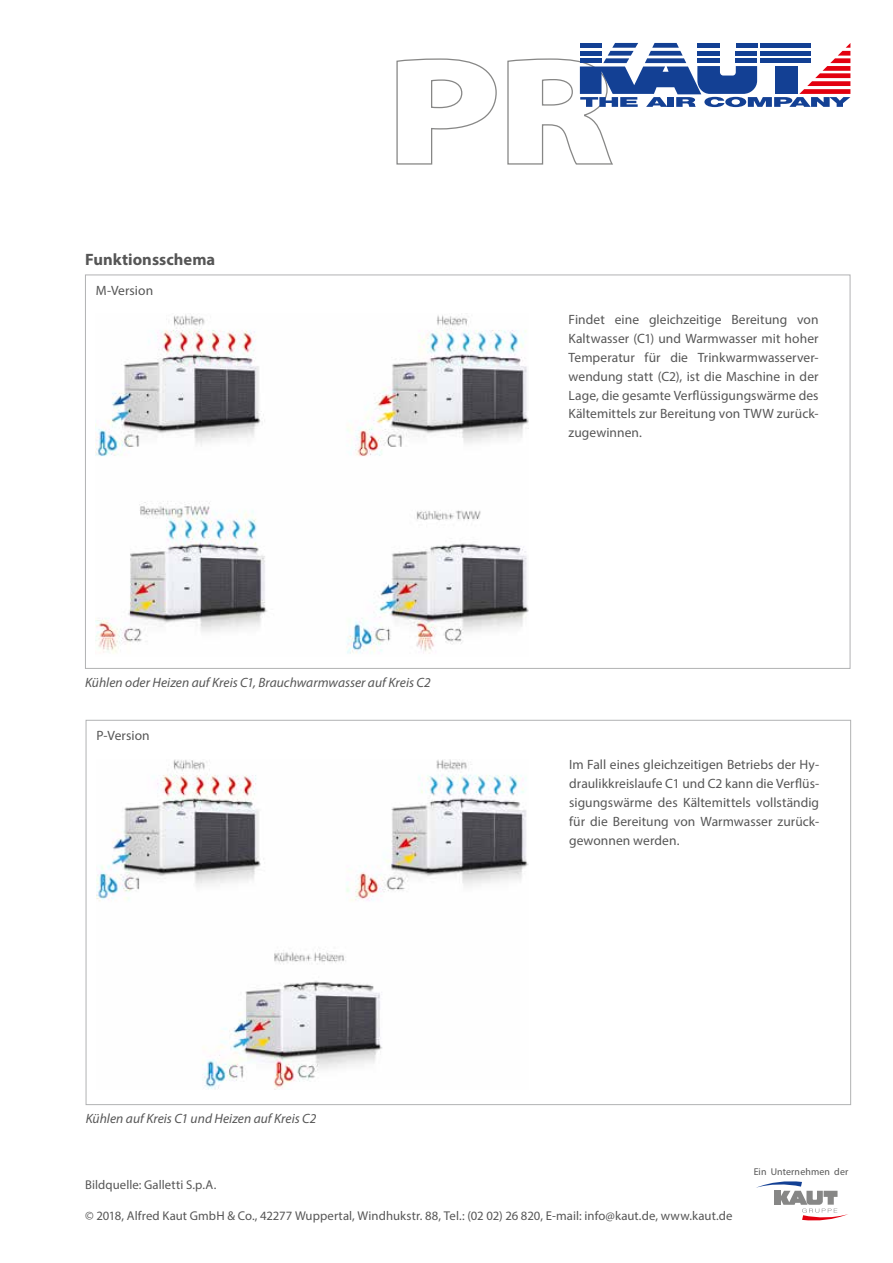
<style>
.page{position:relative;width:893px;height:1263px;background:#fff}
.page>*{position:absolute;margin:0;border:0;box-sizing:border-box;transform-origin:0 0}
.t1{font:700 16.5px "Myriad Pro";color:#565656}
.t2{font:13.5px/18.9px "Myriad Pro";letter-spacing:.005em;color:#565656;text-align:justify}
.t3{font:italic 13.5px "Myriad Pro";letter-spacing:.005em;color:#565656}
.t4{font:12.75px "Myriad Pro";letter-spacing:.005em;color:#565656}
.t5{font:9.9px "Myriad Pro";letter-spacing:.015em;color:#565656}
</style>
<div class="page">
<svg style="left:396px;top:58px;width:101px;height:107px"></svg>
<svg style="left:507px;top:43px;width:343px;height:122px"></svg>
<svg style="left:756px;top:1181px;width:92px;height:39px"></svg>
<img style="left:96px;top:314px;width:432px;height:340px">
<img style="left:96px;top:759px;width:433px;height:330px">
<p class="t1" style="left:85px;top:249px;width:132px">Funktionsschema</p>
<p class="t2" style="left:96px;top:280px;width:59px">M-Version</p>
<p class="t3" style="left:85px;top:674px;width:347px">Kühlen oder Heizen auf Kreis C1, Brauchwarmwasser auf Kreis C2</p>
<p class="t2" style="left:96px;top:726px;width:55px">P-Version</p>
<p class="t3" style="left:86px;top:1110px;width:232px">Kühlen auf Kreis C1 und Heizen auf Kreis C2</p>
<p class="t4" style="left:85px;top:1177px;width:133px">Bildquelle: Galletti S.p.A.</p>
<p class="t2" style="left:569px;top:310px;width:251px">Findet eine gleichzeitige Bereitung von Kaltwasser (C1) und Warmwasser mit hoher Temperatur für die Trinkwarmwasserver&shy;wendung statt (C2), ist die Maschine in der Lage, die gesamte Verflüssigungswärme des Kältemittels zur Bereitung von TWW zurück&shy;zugewinnen.</p>
<p class="t2" style="left:569px;top:755px;width:251px">Im Fall eines gleichzeitigen Betriebs der Hy&shy;draulikkreislaufe C1 und C2 kann die Verflüs&shy;sigungswärme des Kältemittels vollständig für die Bereitung von Warmwasser zurück&shy;gewonnen werden.</p>
<p class="t5" style="left:754px;top:1165px;width:96px">Ein Unternehmen der</p>
<p class="t4" style="left:85px;top:1207px;width:649px">© 2018, Alfred Kaut GmbH &amp; Co., 42277 Wuppertal, Windhukstr. 88, Tel.: (02 02) 26 820, E-mail: info@kaut.de, www.kaut.de</p>
</div>
